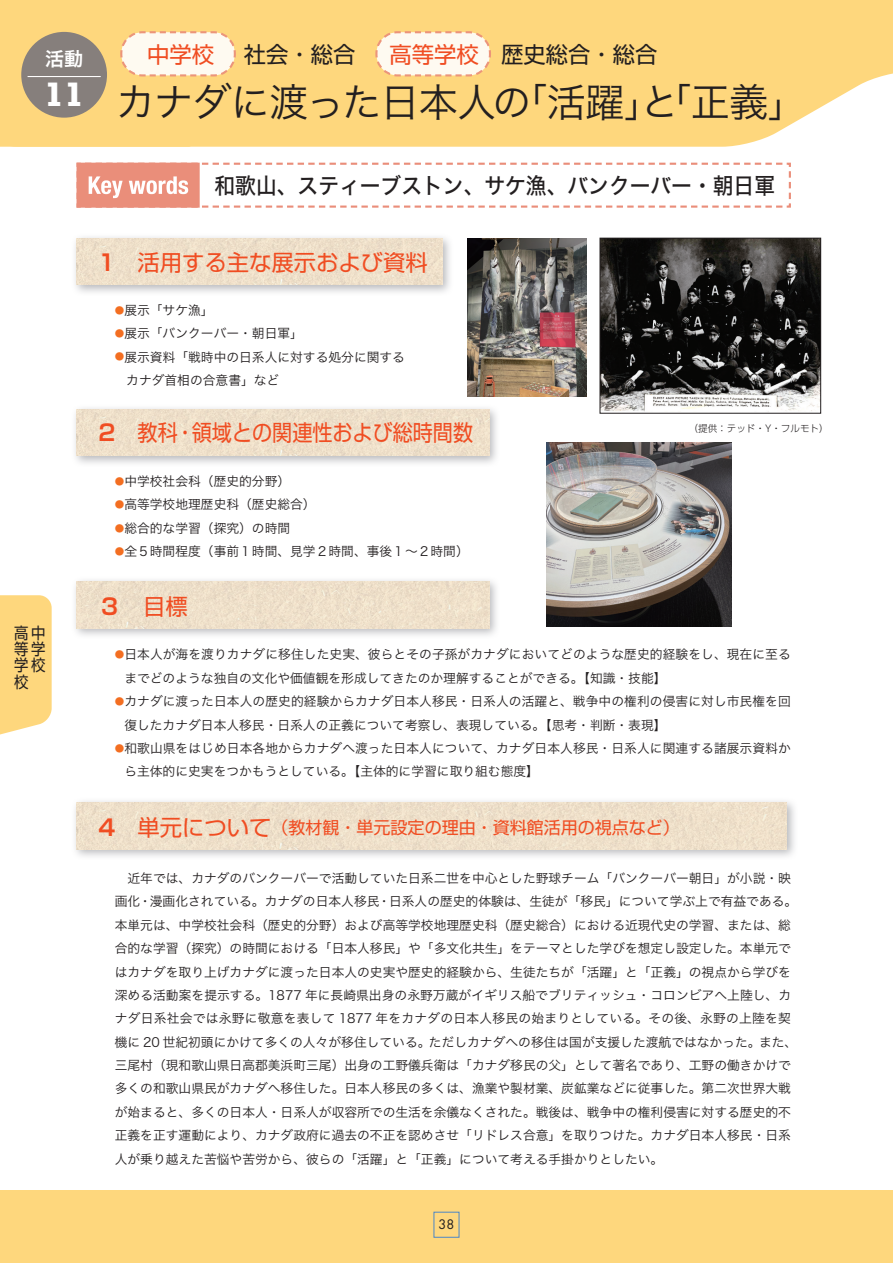
<style>
.page{position:relative;width:893px;height:1263px;background:#fff}
.page>*{position:absolute;margin:0;border:0;box-sizing:border-box;transform-origin:0 0}
.t1{font:39.3px "Hira Kaku Pro W3";letter-spacing:-.025em;color:#231f20}
.t2{font:700 31.95px "Rockwell";color:#fff}
.t3{font:22.35px "Hira Kaku Std W5";color:#231f20;scale:.93 1}
.t4{font:22.35px "Shin Go Pro";color:#231f20}
.t5{font:22.35px "Shin Go Pro";color:#f04d22}
.t6{font:22.35px "Shin Go Pro";color:#f04d22;scale:.9 1}
.t7{font:19.2px "Hira Kaku Pro W6";color:#fff}
.t8{font:16.95px "Shin Go Pro";color:#f04d22}
.t9{font:15.9px/16.4px "Shin Go Pro";color:#231f20;text-align:justify;scale:.9 1}
.t10{font:12.75px/23.4px "Hira Kaku Pro W3";color:#231f20}
.t11{font:12.75px "Futura Std";color:#231f20}
.t12{font:300 9.6px "UD Shin Go Pro";color:#231f20}
.s1{color:#f04d22}
.s2{font-family:"Shin Go Pro De";font-weight:700}
.s3{font-size:9.6px;color:#f36e21}
.s4{font-family:"Shin Go Pro De";font-weight:700;font-size:22.35px}
.s5{font-size:22.35px}
</style>
<div class="page">
<div style="left:0;top:1191px;width:893px;height:72px;background:#fed77d"></div>
<div style="left:237px;top:0;width:656px;height:147px;background:#fed77d"></div>
<img style="left:546px;top:443px;width:185px;height:183px">
<img style="left:468px;top:238px;width:118px;height:158px">
<img style="left:602px;top:240px;width:217px;height:171px">
<div style="left:600px;top:238px;width:221px;height:175px;border:1px solid #231f20"></div>
<div style="left:71px;top:233px;width:383px;height:63px;background:#a0a1a5;opacity:.75"></div>
<img style="left:77px;top:238px;width:365px;height:47px">
<div style="left:71px;top:404px;width:430px;height:63px;background:#a0a1a5;opacity:.75"></div>
<img style="left:77px;top:409px;width:412px;height:47px">
<div style="left:71px;top:576px;width:430px;height:64px;background:#a0a1a5;opacity:.75"></div>
<img style="left:77px;top:581px;width:412px;height:47px">
<div style="left:71px;top:797px;width:727px;height:64px;background:#a0a1a5;opacity:.75"></div>
<img style="left:77px;top:803px;width:710px;height:46px">
<svg style="left:0;top:0;width:237px;height:147px;background:#eacc8b"></svg>
<svg style="left:374px;top:30px;width:118px;height:48px"></svg>
<svg style="left:0;top:595px;width:52px;height:140px;background:#fed985"></svg>
<svg style="left:76px;top:162px;width:715px;height:46px"></svg>
<h3 class="t7" style="left:45px;top:41px;width:40px">活動</h3>
<h2 class="t2" style="left:44px;top:74px;width:42px">11</h2>
<h3 class="t4" style="left:147px;top:36px;width:210px"><span class="s1">中学校　</span> 社会・総合</h3>
<h3 class="t4" style="left:389px;top:36px;width:269px"><span class="s1">高等学校　</span>歴史総合・総合</h3>
<h1 class="t1" style="left:116px;top:67px;width:692px">カナダに渡った日本人の「活躍」と「正義」</h1>
<h3 class="t3" style="left:215px;top:168px;width:604px">和歌山、スティーブストン、サケ漁、バンクーバー・朝日軍</h3>
<p class="t9" style="left:14px;top:622px;width:36px">高中等学学校校</p>
<h3 class="t5" style="left:98px;top:244px;width:331px"><span class="s2">1</span>　活用する主な展示および資料</h3>
<p class="t10" style="left:115px;top:297px;width:100px"><span class="s3">●</span>展示「サケ漁」</p>
<p class="t10" style="left:115px;top:321px;width:190px"><span class="s3">●</span>展示「バンクーバー・朝日軍」</p>
<p class="t10" style="left:115px;top:344px;width:292px"><span class="s3">●</span>展示資料「戦時中の日系人に対する処分に関する　カナダ首相の合意書」など</p>
<h3 class="t6" style="left:98px;top:414px;width:418px"><span class="s2">2</span> 教科・領域との関連性および総時間数</h3>
<p class="t10" style="left:115px;top:469px;width:177px"><span class="s3">●</span>中学校社会科（歴史的分野）</p>
<p class="t10" style="left:115px;top:492px;width:202px"><span class="s3">●</span>高等学校地理歴史科（歴史総合）</p>
<p class="t10" style="left:115px;top:515px;width:190px"><span class="s3">●</span>総合的な学習（探究）の時間　</p>
<p class="t10" style="left:115px;top:539px;width:355px"><span class="s3">●</span>全５時間程度（事前１時間、見学２時間、事後１～２時間）</p>
<h3 class="t5" style="left:98px;top:588px;width:91px"><span class="s2">３</span>　目標</h3>
<p class="t12" style="left:688px;top:420px;width:142px">（提供：テッド・Y・フルモト）</p>
<p class="t10" style="left:124px;top:642px;width:668px;text-indent:-10px"><span class="s3">●</span>日本人が海を渡りカナダに移住した史実、彼らとその子孫がカナダにおいてどのような歴史的経験をし、現在に至るまでどのような独自の文化や価値観を形成してきたのか理解することができる。【知識・技能】</p>
<p class="t10" style="left:124px;top:689px;width:668px;text-indent:-10px"><span class="s3">●</span>カナダに渡った日本人の歴史的経験からカナダ日本人移民・日系人の活躍と、戦争中の権利の侵害に対し市民権を回復したカナダ日本人移民・日系人の正義について考察し、表現している。【思考・判断・表現】</p>
<p class="t10" style="left:124px;top:735px;width:668px;text-indent:-10px"><span class="s3">●</span>和歌山県をはじめ日本各地からカナダへ渡った日本人について、カナダ日本人移民・日系人に関連する諸展示資料から主体的に史実をつかもうとしている。【主体的に学習に取り組む態度】</p>
<h3 class="t8" style="left:98px;top:814px;width:583px"><span class="s4">4</span><span class="s5">　単元について</span>（教材観・単元設定の理由・資料館活用の視点など）</h3>
<p class="t10" style="left:115px;top:865px;width:684px;text-indent:13px">近年では、カナダのバンクーバーで活動していた日系二世を中心とした野球チーム「バンクーバー朝日」が小説・映画化・漫画化されている。カナダの日本人移民・日系人の歴史的体験は、生徒が「移民」について学ぶ上で有益である。本単元は、中学校社会科（歴史的分野）および高等学校地理歴史科（歴史総合）における近現代史の学習、または、総合的な学習（探究）の時間における「日本人移民」や「多文化共生」をテーマとした学びを想定し設定した。本単元ではカナダを取り上げカナダに渡った日本人の史実や歴史的経験から、生徒たちが「活躍」と「正義」の視点から学びを深める活動案を提示する。1877 年に長崎県出身の永野万蔵がイギリス船でブリティッシュ・コロンビアへ上陸し、カナダ日系社会では永野に敬意を表して 1877 年をカナダの日本人移民の始まりとしている。その後、永野の上陸を契機に 20 世紀初頭にかけて多くの人々が移住している。ただしカナダへの移住は国が支援した渡航ではなかった。また、三尾村（現和歌山県日高郡美浜町三尾）出身の工野儀兵衛は「カナダ移民の父」として著名であり、工野の働きかけで多くの和歌山県民がカナダへ移住した。日本人移民の多くは、漁業や製材業、炭鉱業などに従事した。第二次世界大戦が始まると、多くの日本人・日系人が収容所での生活を余儀なくされた。戦後は、戦争中の権利侵害に対する歴史的不正義を正す運動により、カナダ政府に過去の不正を認めさせ「リドレス合意」を取りつけた。カナダ日本人移民・日系人が乗り越えた苦悩や苦労から、彼らの「活躍」と「正義」について考える手掛かりとしたい。</p>
<p class="t11" style="left:439px;top:1216px;width:17px">38</p>
</div>
